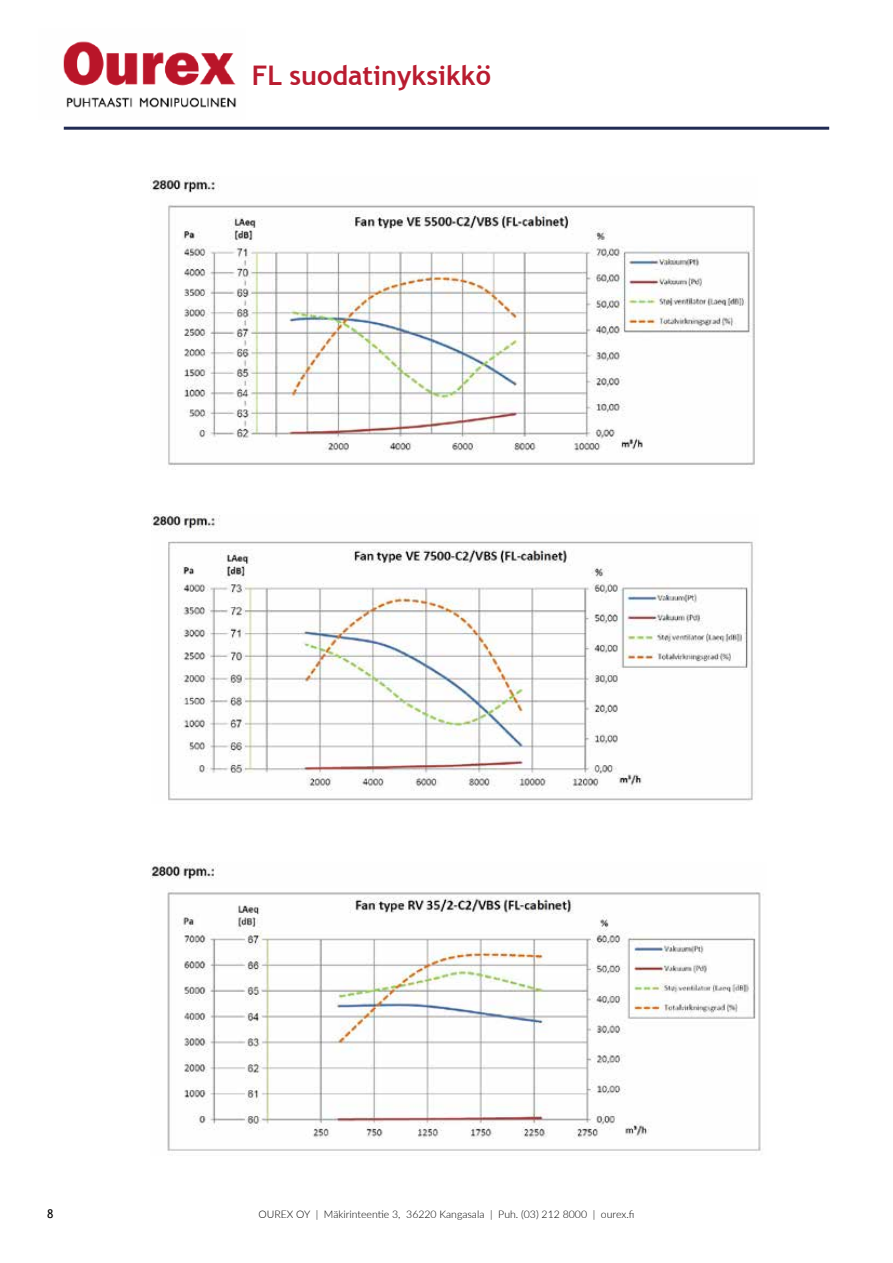
<style>
.page{position:relative;width:893px;height:1263px;background:#fff}
.page>*{position:absolute;margin:0;border:0;box-sizing:border-box;transform-origin:0 0}
.t1{font:700 27px "Trebuchet MS";color:#b91c30}
.t2{font:12px "Trebuchet MS";color:#000}
.t3{font:300 10.5px "Lato";color:#000}
</style>
<div class="page">
<hr style="left:64px;top:127px;width:765px;height:3px;background:#212b54">
<img style="left:63px;top:41px;width:174px;height:67px">
<img style="left:151px;top:176px;width:604px;height:289px">
<img style="left:152px;top:514px;width:601px;height:287px">
<img style="left:151px;top:862px;width:610px;height:289px">
<h1 class="t1" style="left:252px;top:59px;width:241px">FL suodatinyksikkö</h1>
<p class="t2" style="left:47px;top:1207px;width:8px">8</p>
<p class="t3" style="left:258px;top:1207px;width:378px">OUREX OY | Mäkirinteentie 3, 36220 Kangasala | Puh. (03) 212 8000 | ourex.fi</p>
</div>
